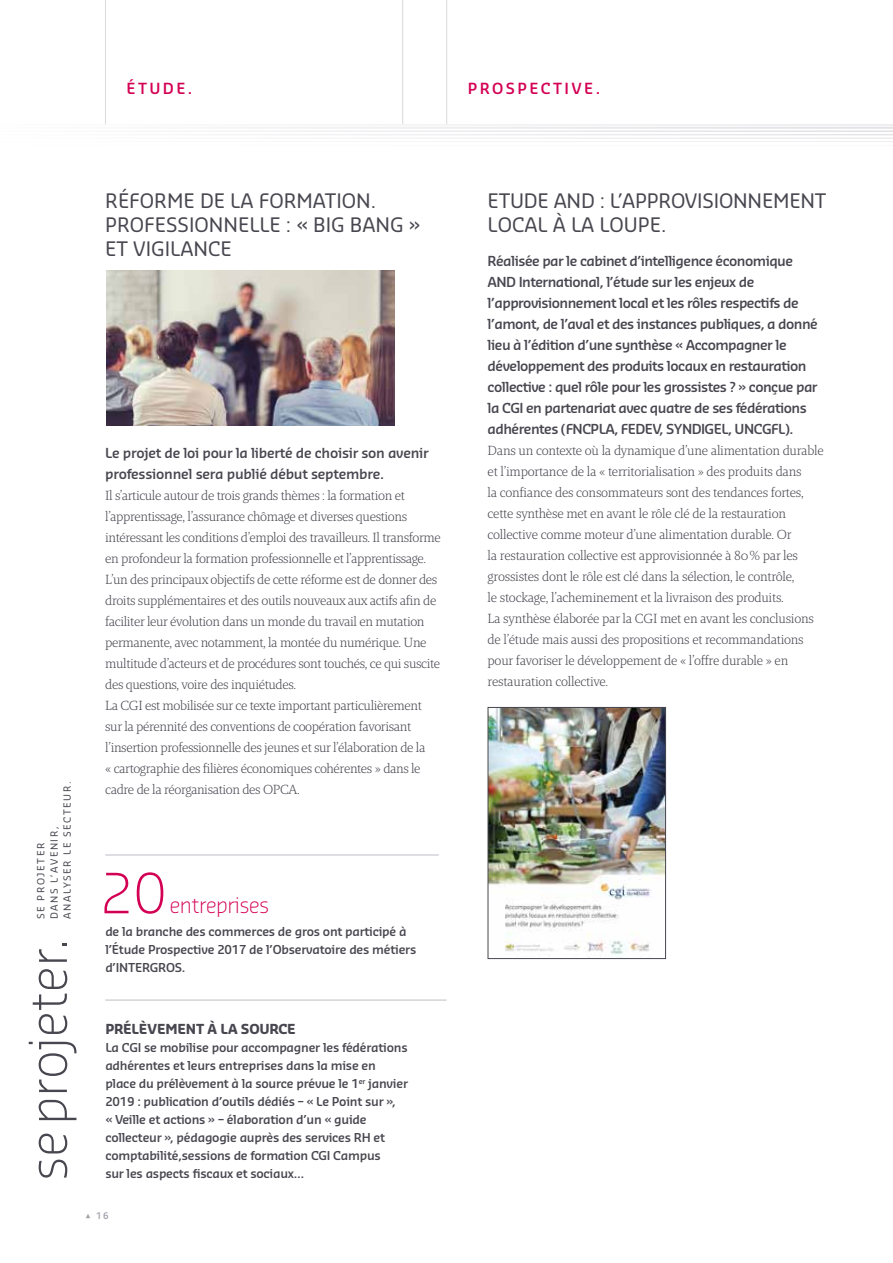
<style>
.page{position:relative;width:893px;height:1263px;background:#fff}
.page>*{position:absolute;margin:0;border:0;box-sizing:border-box;transform-origin:0 0}
.t1{font:300 54px "Sansa Pro";color:#d40054}
.t2{font:300 50.85px "Sansa Pro";color:#48464f}
.t3{font:300 21px "Sansa Pro";letter-spacing:-.02em;color:#d40054}
.t4{font:19.5px/24px "Sansa Pro";color:#48464f}
.t5{font:600 15px "Sansa Pro";letter-spacing:.16em;color:#d40054}
.t6{font:300 13.5px/21px "Brando";letter-spacing:-.03em;color:#48464f}
.t7{font:600 13.5px/21px "Sansa Pro";letter-spacing:-.04em;color:#48464f}
.t8{font:600 13.5px/21px "Sansa Pro";letter-spacing:-.02em;color:#48464f}
.t9{font:700 13.5px "Sansa Pro";letter-spacing:-.02em;color:#48464f}
.t10{font:600 12px/18px "Sansa Pro";letter-spacing:-.02em;color:#48464f}
.t11{font:9.6px/13.2px "Sansa Pro";letter-spacing:.16em;color:#48464f}
.t12{font:600 9px "Sansa Pro";color:#a3a2ab}
</style>
<div class="page">
<svg style="left:105px;top:124px;width:788px;height:18px"></svg>
<hr style="left:446px;top:0;width:1px;height:124px;background:#dad9de">
<hr style="left:105px;top:0;width:1px;height:124px;background:#dad9de">
<hr style="left:402px;top:0;width:1px;height:124px;background:#dad9de">
<hr style="left:105px;top:855px;width:334px;height:1px;background:#bebdc5">
<hr style="left:105px;top:1000px;width:341px;height:1px;background:#bebdc5">
<img style="left:106px;top:270px;width:288px;height:155px">
<img style="left:490px;top:709px;width:174px;height:247px">
<div style="left:488px;top:707px;width:178px;height:252px;border:1px solid #48464f"></div>
<p class="t5" style="left:127px;top:78px;width:67px">ÉTUDE.</p>
<p class="t5" style="left:468px;top:78px;width:134px">PROSPECTIVE.</p>
<h3 class="t4" style="left:105px;top:188px;width:317px">RÉFORME DE LA FORMATION.<br>PROFESSIONNELLE : « BIG BANG »<br>ET VIGILANCE</h3>
<p class="t11" style="left:34px;top:919px;width:139px;rotate:-90deg">SE PROJETER<br>DANS L’AVENIR,<br>ANALYSER LE SECTEUR.</p>
<h2 class="t2" style="left:14px;top:1181px;width:245px;rotate:-90deg">seprojeter.</h2>
<p class="t8" style="left:105px;top:442px;width:325px">Le projet de loi pour la liberté de choisir son avenir professionnel sera publié début septembre.</p>
<p class="t6" style="left:105px;top:485px;width:337px">Il s’articule autour de trois grands thèmes : la formation et l’apprentissage, l’assurance chômage et diverses questions intéressant les conditions d’emploi des travailleurs. Il transforme en profondeur la formation professionnelle et l’apprentissage.<br>L’un des principaux objectifs de cette réforme est de donner des droits supplémentaires et des outils nouveaux aux actifs afin de faciliter leur évolution dans un monde du travail en mutation permanente, avec notamment, la montée du numérique. Une multitude d’acteurs et de procédures sont touchés, ce qui suscite des questions, voire des inquiétudes.<br>La CGI est mobilisée sur ce texte important particulièrement sur la pérennité des conventions de coopération favorisant l’insertion professionnelle des jeunes et sur l’élaboration de la<br>« cartographie des filières économiques cohérentes » dans le cadre de la réorganisation des OPCA.</p>
<h1 class="t1" style="left:99px;top:858px;width:69px">20</h1>
<h3 class="t3" style="left:170px;top:892px;width:101px">entreprises</h3>
<p class="t10" style="left:105px;top:922px;width:312px">de la branche des commerces de gros ont participé à l’Étude Prospective 2017 de l’Observatoire des métiers d’INTERGROS.</p>
<p class="t9" style="left:105px;top:1020px;width:192px">PRÉLÈVEMENT À LA SOURCE</p>
<p class="t10" style="left:105px;top:1038px;width:304px">La CGI se mobilise pour accompagner les fédérations adhérentes et leurs entreprises dans la mise en place du prélèvement à la source prévue le 1<sup>er</sup> janvier 2019 : publication d’outils dédiés – « Le Point sur »,<br>« Veille et actions » – élaboration d’un « guide collecteur », pédagogie auprès des services RH et comptabilité,sessions de formation CGI Campus<br>sur les aspects fiscaux et sociaux…</p>
<p class="t12" style="left:96px;top:1210px;width:14px">16</p>
<h3 class="t4" style="left:488px;top:188px;width:340px">ETUDE AND : L’APPROVISIONNEMENT<br>LOCAL À LA LOUPE.</h3>
<p class="t7" style="left:488px;top:250px;width:332px">Réalisée par le cabinet d’intelligence économique AND International, l’étude sur les enjeux de l’approvisionnement local et les rôles respectifs de l’amont, de l’aval et des instances publiques, a donné lieu à l’édition d’une synthèse « Accompagner le développement des produits locaux en restauration collective : quel rôle pour les grossistes ? » conçue par la CGI en partenariat avec quatre de ses fédérations adhérentes (FNCPLA, FEDEV, SYNDIGEL, UNCGFL).</p>
<p class="t6" style="left:488px;top:440px;width:338px">Dans un contexte où la dynamique d’une alimentation durable et l’importance de la « territorialisation » des produits dans<br>la confiance des consommateurs sont des tendances fortes, cette synthèse met en avant le rôle clé de la restauration collective comme moteur d’une alimentation durable. Or<br>la restauration collective est approvisionnée à 80% par les grossistes dont le rôle est clé dans la sélection, le contrôle,<br>le stockage, l’acheminement et la livraison des produits.<br>La synthèse élaborée par la CGI met en avant les conclusions de l’étude mais aussi des propositions et recommandations pour favoriser le développement de « l’offre durable » en restauration collective.</p>
</div>
